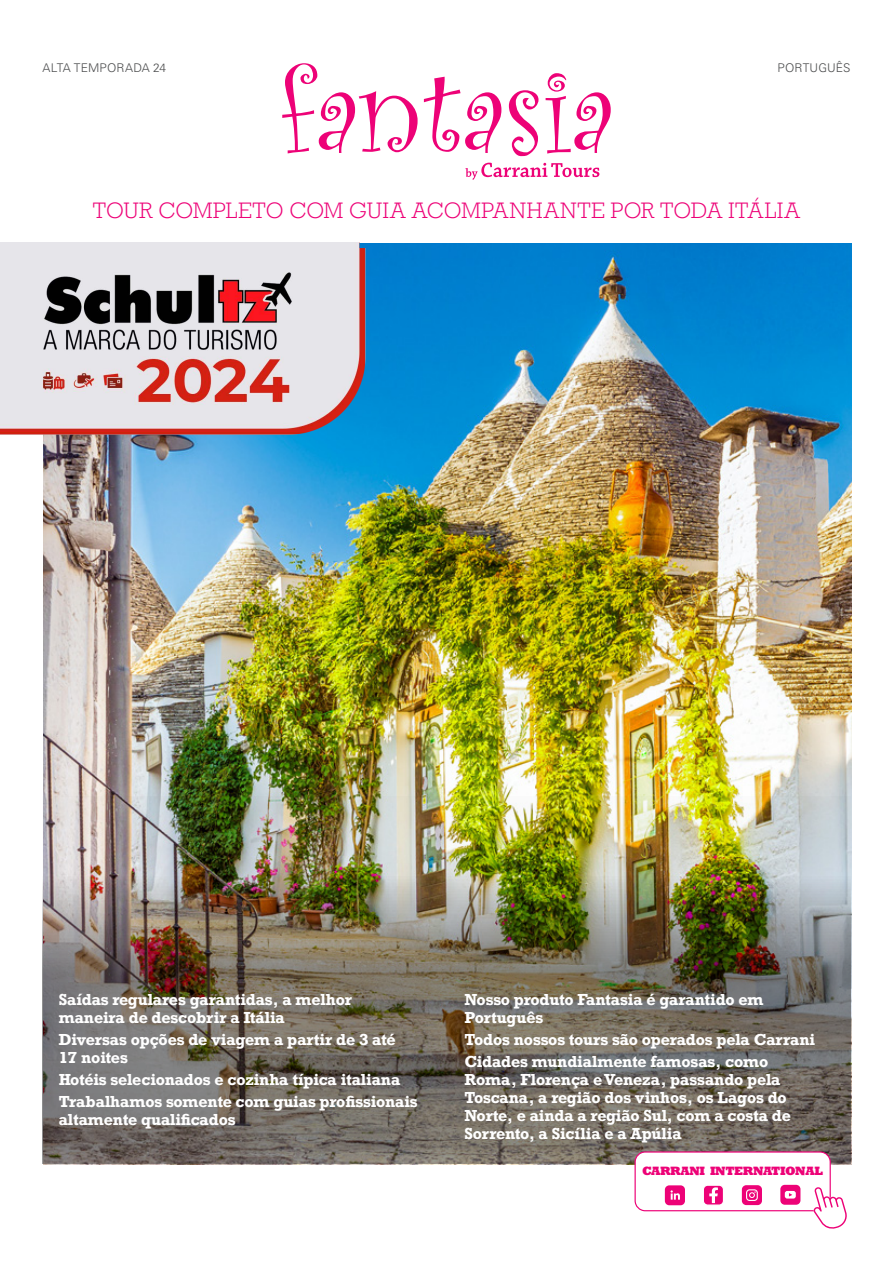
<style>
.page{position:relative;width:893px;height:1263px;background:#fff}
.page>*{position:absolute;margin:0;border:0;box-sizing:border-box;transform-origin:0 0}
.t1{font:300 21px "Rockwell Nova";letter-spacing:.01em;color:#ed0277}
.t2{font:700 15px/18px "Rockwell Nova";letter-spacing:-.01em;color:#fff}
.t3{font:300 12px "Univers LT Std";letter-spacing:.01em;color:#4b4c4d}
.t4{font:800 11.4px "Rockwell Nova";letter-spacing:-.035em;color:#ed0277}
</style>
<div class="page">
<img style="left:44px;top:243px;width:808px;height:921px">
<svg style="left:465px;top:163px;width:134px;height:17px"></svg>
<svg style="left:282px;top:63px;width:329px;height:93px"></svg>
<img style="left:43px;top:796px;width:807px;height:368px">
<div style="left:635px;top:1152px;width:195px;height:59px;background:#fff;border-radius:10px"></div>
<div style="left:634px;top:1151px;width:197px;height:60px;border:1px solid #ed0277;border-radius:10px"></div>
<svg style="left:813px;top:1187px;width:34px;height:42px"></svg>
<div style="left:780px;top:1185px;width:20px;height:20px;background:#ed0277;border-radius:4px"></div>
<svg style="left:785px;top:1191px;width:11px;height:7px"></svg>
<div style="left:742px;top:1185px;width:20px;height:20px;background:#ed0277;border-radius:4px"></div>
<svg style="left:746px;top:1189px;width:12px;height:12px"></svg>
<div style="left:665px;top:1185px;width:20px;height:20px;background:#ed0277;border-radius:4px"></div>
<svg style="left:670px;top:1190px;width:10px;height:10px"></svg>
<div style="left:703px;top:1185px;width:20px;height:20px;background:#ed0277;border-radius:4px"></div>
<div style="left:703px;top:1184px;width:21px;height:22px;border:1px solid #fff;border-radius:4px"></div>
<svg style="left:709px;top:1187px;width:9px;height:16px"></svg>
<img style="left:0;top:243px;width:426px;height:216px">
<p class="t3" style="left:43px;top:60px;width:125px">ALTA TEMPORADA 24</p>
<p class="t3" style="left:777px;top:60px;width:74px">PORTUGUÊS</p>
<p class="t1" style="left:93px;top:198px;width:709px">TOUR COMPLETO COM GUIA ACOMPANHANTE POR TODA ITÁLIA</p>
<p class="t2" style="left:59px;top:990px;width:295px">Saídas regulares garantidas, a melhor maneira de descobrir a Itália</p>
<p class="t2" style="left:59px;top:1030px;width:338px">Diversas opções de viagem a partir de 3 até<br>17 noites</p>
<p class="t2" style="left:59px;top:1070px;width:343px">Hotéis selecionados e cozinha típica italiana</p>
<p class="t2" style="left:59px;top:1092px;width:361px">Trabalhamos somente com guias profissionais altamente qualificados</p>
<p class="t2" style="left:464px;top:990px;width:301px">Nosso produto Fantasia é garantido em<br>Português</p>
<p class="t2" style="left:464px;top:1030px;width:352px">Todos nossos tours são operados pela Carrani</p>
<p class="t2" style="left:464px;top:1052px;width:328px">Cidades mundialmente famosas, como Roma, Florença e Veneza, passando pela Toscana, a região dos vinhos, os Lagos do Norte, e ainda a região Sul, com a costa de Sorrento, a Sicília e a Apúlia</p>
<p class="t4" style="left:642px;top:1163px;width:182px">CARRANI INTERNATIONAL</p>
</div>
